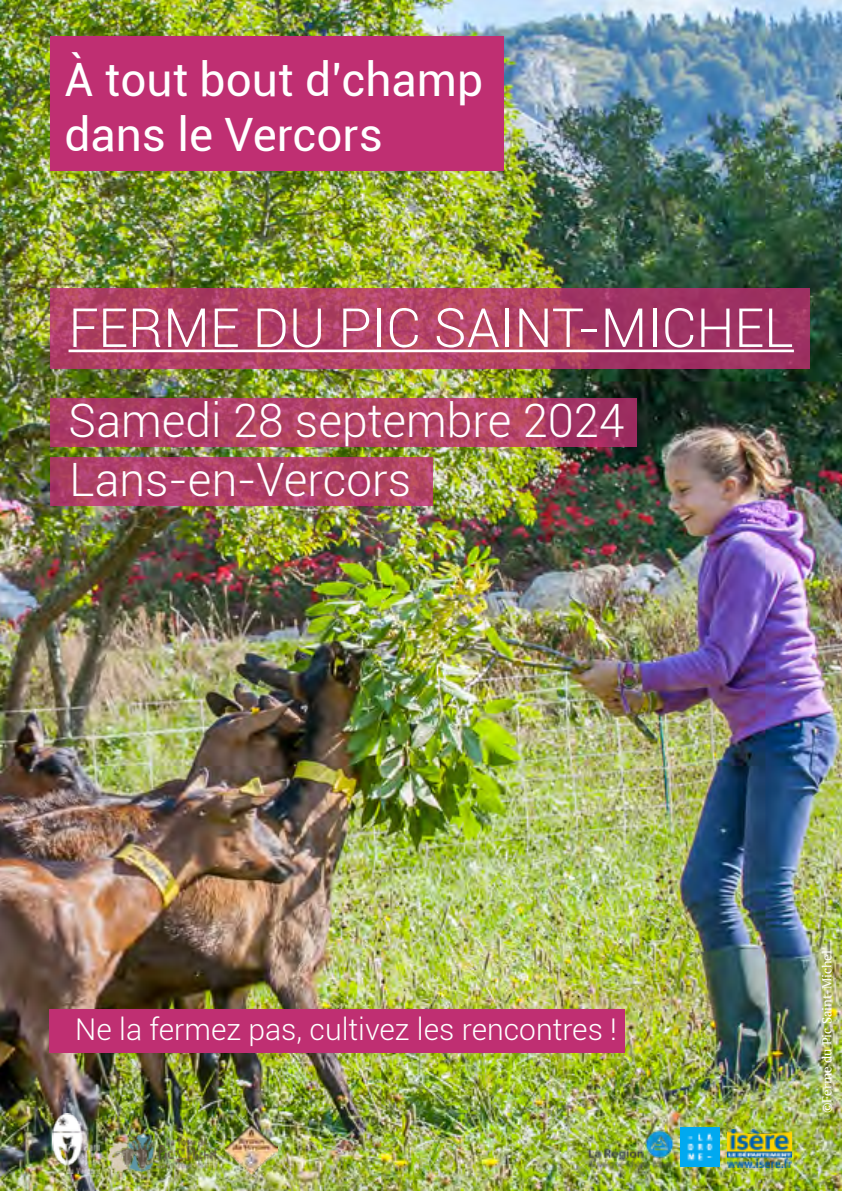
<style>
.page{position:relative;width:842px;height:1191px;background:#fff}
.page>*{position:absolute;margin:0;border:0;box-sizing:border-box;transform-origin:0 0}
.t1{font:300 54px "Roboto";color:#fff}
.t2{font:300 46px "Roboto";color:#fff}
.t3{font:46px/55.2px "Roboto";color:#fff}
.t4{font:300 30px "Roboto";color:#fff}
.t5{font:13px "PT Serif";color:#fff}
</style>
<div class="page">
<img style="left:0;top:0;width:842px;height:1191px">
<svg style="left:50px;top:288px;width:759px;height:81px;background:#ac3e64"></svg>
<svg style="left:50px;top:398px;width:586px;height:48px;background:#af3f66"></svg>
<div style="left:50px;top:1009px;width:575px;height:43px;background:#bf2f72"></div>
<img style="left:727px;top:1129px;width:65px;height:38px">
<img style="left:681px;top:1128px;width:38px;height:38px">
<img style="left:583px;top:1125px;width:91px;height:48px">
<svg style="left:51px;top:458px;width:382px;height:48px;background:#b14167"></svg>
<hr style="left:69px;top:349px;width:725px;height:3px;background:#fff">
<div style="left:51px;top:36px;width:453px;height:135px;background:#bf2f72"></div>
<img style="left:53px;top:1113px;width:47px;height:60px">
<img style="left:105px;top:1130px;width:114px;height:43px">
<img style="left:225px;top:1124px;width:52px;height:49px">
<h2 class="t3" style="left:64px;top:50px;width:420px">À tout bout d’champ dans le Vercors</h2>
<h1 class="t1" style="left:69px;top:290px;width:727px">FERME DU PIC SAINT-MICHEL</h1>
<h2 class="t2" style="left:69px;top:388px;width:557px">Samedi 28 septembre 2024</h2>
<h2 class="t2" style="left:70px;top:447px;width:343px">Lans-en-Vercors</h2>
<p class="t4" style="left:75px;top:1008px;width:543px">Ne la fermez pas, cultivez les rencontres !</p>
<p class="t5" style="left:818px;top:1113px;width:165px;rotate:-90deg">©Ferme du Pic Saint-Michel</p>
</div>
